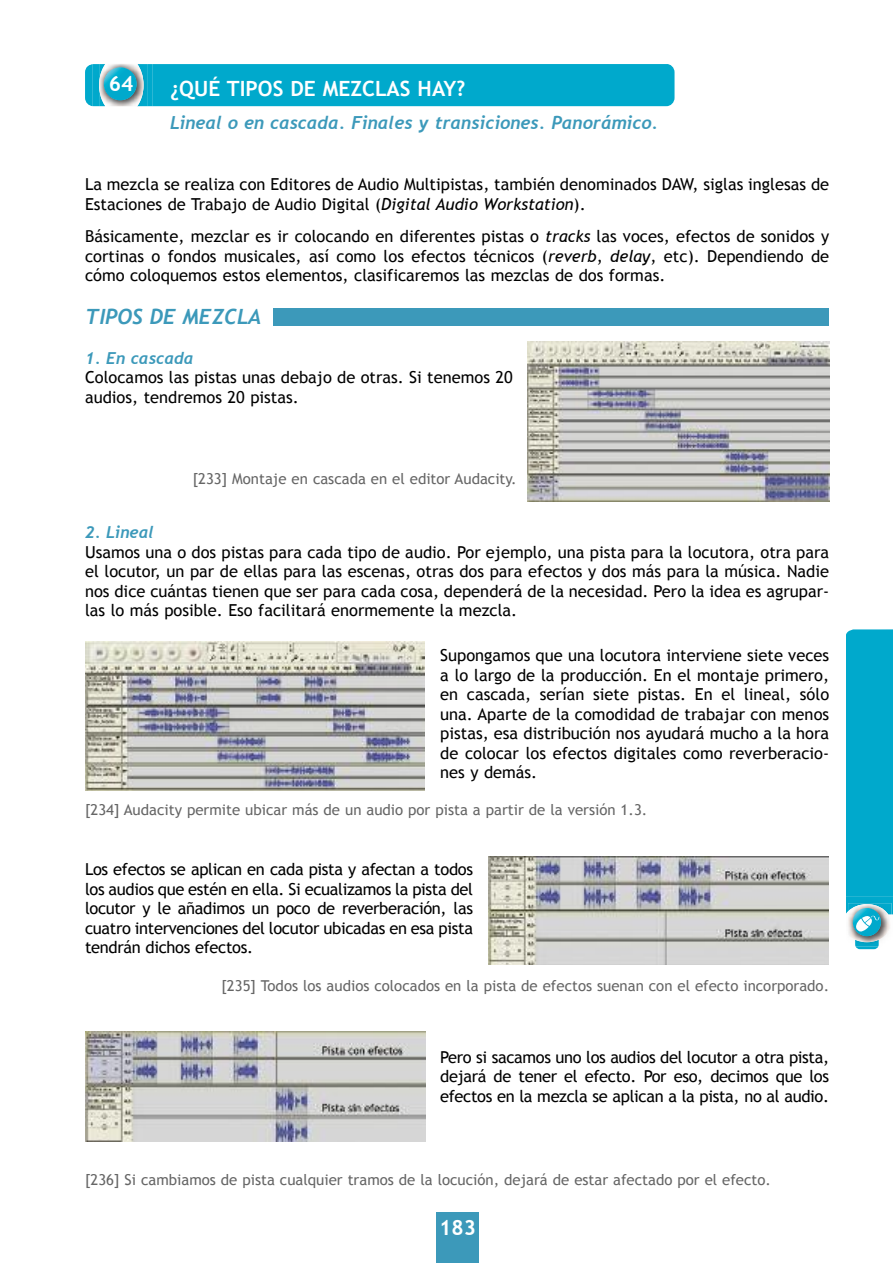
<style>
.page{position:relative;width:893px;height:1263px;background:#fff}
.page>*{position:absolute;margin:0;border:0;box-sizing:border-box;transform-origin:0 0}
.t1{font:700 21px "Trebuchet MS";color:#fff}
.t2{font:italic 700 21px "Trebuchet";color:#3c99ba}
.t3{font:italic 700 18px "Trebuchet";color:#3c99ba}
.t4{font:16.5px/19.5px "Trebuchet MS";color:#000;text-align:justify}
.t5{font:italic 700 16.5px "Trebuchet";color:#3c99ba}
.t6{font:15px "Trebuchet MS";color:#666}
.s1{font-style:italic}
</style>
<div class="page">
<img style="left:859px;top:949px;width:16px;height:1px">
<img style="left:856px;top:947px;width:22px;height:2px">
<img style="left:855px;top:942px;width:24px;height:5px">
<img style="left:848px;top:932px;width:40px;height:10px">
<div style="left:853px;top:908px;width:28px;height:28px;background:#00a9cc;border-radius:50%"></div>
<svg style="left:846px;top:629px;width:47px;height:303px;background:#0caccd"></svg>
<div style="left:436px;top:1212px;width:43px;height:51px;background:#3c99ba"></div>
<div style="left:153px;top:64px;width:521px;height:42px;background:#00a9cc"></div>
<svg style="left:85px;top:64px;width:8px;height:42px"></svg>
<img style="left:147px;top:64px;width:6px;height:42px">
<img style="left:93px;top:64px;width:54px;height:42px">
<img style="left:99px;top:64px;width:45px;height:42px">
<svg style="left:104px;top:67px;width:33px;height:33px"></svg>
<img style="left:528px;top:342px;width:301px;height:160px">
<div style="left:273px;top:309px;width:556px;height:17px;background:#3c99ba"></div>
<img style="left:488px;top:857px;width:340px;height:107px">
<img style="left:85px;top:641px;width:340px;height:149px">
<img style="left:85px;top:1032px;width:340px;height:109px">
<p class="t1" style="left:109px;top:71px;width:26px">64</p>
<p class="t1" style="left:170px;top:77px;width:297px">¿QUÉ TIPOS DE MEZCLAS HAY?</p>
<p class="t3" style="left:170px;top:112px;width:490px">Lineal o en cascada. Finales y transiciones. Panorámico.</p>
<p class="t4" style="left:85px;top:175px;width:746px">La mezcla se realiza con Editores de Audio Multipistas, también denominados DAW, siglas inglesas de<br>Estaciones de Trabajo de Audio Digital (<span class="s1">Digital Audio Workstation</span>).</p>
<p class="t4" style="left:85px;top:226px;width:746px">Básicamente, mezclar es ir colocando en diferentes pistas o <span class="s1">tracks</span> las voces, efectos de sonidos y cortinas o fondos musicales, así como los efectos técnicos (<span class="s1">reverb</span>, <span class="s1">delay</span>, etc). Dependiendo de cómo coloquemos estos elementos, clasificaremos las mezclas de dos formas.</p>
<p class="t2" style="left:85px;top:305px;width:178px">TIPOS DE MEZCLA</p>
<p class="t5" style="left:85px;top:348px;width:110px">1. En cascada</p>
<p class="t4" style="left:85px;top:367px;width:429px">Colocamos las pistas unas debajo de otras. Si tenemos 20 audios, tendremos 20 pistas.</p>
<p class="t6" style="left:193px;top:470px;width:325px">[233] Montaje en cascada en el editor Audacity.</p>
<p class="t5" style="left:85px;top:523px;width:70px">2. Lineal</p>
<p class="t4" style="left:85px;top:542px;width:746px">Usamos una o dos pistas para cada tipo de audio. Por ejemplo, una pista para la locutora, otra para el locutor, un par de ellas para las escenas, otras dos para efectos y dos más para la música. Nadie nos dice cuántas tienen que ser para cada cosa, dependerá de la necesidad. Pero la idea es agrupar&shy;las lo más posible. Eso facilitará enormemente la mezcla.</p>
<p class="t4" style="left:440px;top:646px;width:390px">Supongamos que una locutora interviene siete veces a lo largo de la producción. En el montaje primero, en cascada, serían siete pistas. En el lineal, sólo una. Aparte de la comodidad de trabajar con menos pistas, esa distribución nos ayudará mucho a la hora de colocar los efectos digitales como reverberacio&shy;nes y demás.</p>
<p class="t6" style="left:85px;top:801px;width:564px">[234] Audacity permite ubicar más de un audio por pista a partir de la versión 1.3.</p>
<p class="t4" style="left:85px;top:859px;width:390px">Los efectos se aplican en cada pista y afectan a todos los audios que estén en ella. Si ecualizamos la pista del locutor y le añadimos un poco de reverberación, las cuatro intervenciones del locutor ubicadas en esa pista tendrán dichos efectos.</p>
<p class="t6" style="left:221px;top:977px;width:609px">[235] Todos los audios colocados en la pista de efectos suenan con el efecto incorporado.</p>
<p class="t4" style="left:440px;top:1047px;width:390px">Pero si sacamos uno los audios del locutor a otra pista, dejará de tener el efecto. Por eso, decimos que los efectos en la mezcla se aplican a la pista, no al audio.</p>
<p class="t6" style="left:85px;top:1171px;width:687px">[236] Si cambiamos de pista cualquier tramos de la locución, dejará de estar afectado por el efecto.</p>
<p class="t1" style="left:439px;top:1215px;width:38px">183</p>
</div>
